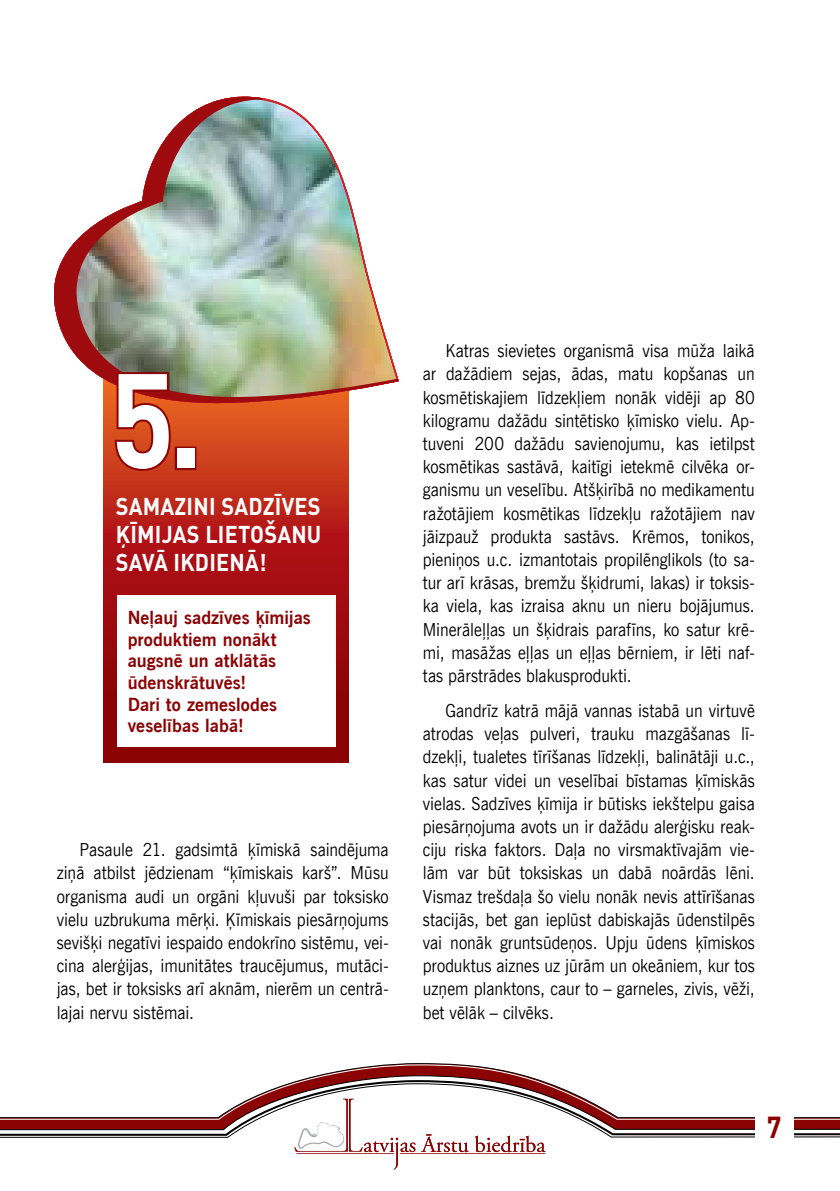
<style>
.page{position:relative;width:840px;height:1191px;background:#fff}
.page>*{position:absolute;margin:0;border:0;box-sizing:border-box;transform-origin:0 0}
.t1{font:700 132px "DIN Pro";color:#fff;scale:.9 1}
.t2{font:700 30px "DIN Pro";color:#8b0304;scale:.9 1}
.t3{font:700 24px/28px "DIN Pro";letter-spacing:.01em;color:#fff;text-align:justify;scale:.9 1}
.t4{font:18px/23.2px "News Gothic TL";color:#000;text-align:justify;scale:.9 1}
.t5{font:700 18px/21.6px "News Gothic TL";color:#8b0304}
</style>
<div class="page">
<svg style="left:0;top:1064px;width:839px;height:106px"></svg>
<svg style="left:294px;top:1098px;width:251px;height:71px"></svg>
<div style="left:754px;top:1115px;width:39px;height:25px;background:#fff"></div>
<svg style="left:103px;top:403px;width:245px;height:359px;background:#b62416"></svg>
<img style="left:53px;top:97px;width:346px;height:306px">
<div style="left:117px;top:595px;width:218px;height:152px;background:#fff"></div>
<svg style="left:112px;top:370px;width:61px;height:103px;background:#b43518"></svg>
<div style="left:175px;top:446px;width:21px;height:24px;border:4px solid #8b0304"></div>
<h1 class="t1" style="left:110px;top:331px;width:104px">5.</h1>
<h3 class="t3" style="left:116px;top:491px;width:230px">SAMAZINI SADZĪVES ĶĪMIJAS LIETOŠANU SAVĀ IKDIENĀ!</h3>
<p class="t5" style="left:128px;top:606px;width:184px">N eļauj sadzīves ķīmijas produktiem nonākt augsnē un atklātās ūdenskrātuvēs!<br>Dari to zemeslodes veselības labā!</p>
<p class="t4" style="left:57px;top:837px;width:370px;text-indent:23px">Pasaule 21. gadsimtā ķīmiskā saindējuma ziņā atbilst jēdzienam “ķīmiskais karš”. Mūsu organisma audi un orgāni kļuvuši par toksisko vielu uzbrukuma mērķi. Ķīmiskais piesārņojums sevišķi negatīvi iespaido endokrīno sistēmu, vei&shy;cina alerģijas, imunitātes traucējumus, mutāci&shy;jas, bet ir toksisks arī aknām, nierēm un centrā&shy;lajai nervu sistēmai.</p>
<p class="t4" style="left:422px;top:338px;width:370px;text-indent:23px">Katras sievietes organismā visa mūža laikā ar dažādiem sejas, ādas, matu kopšanas un kosmētiskajiem līdzekļiem nonāk vidēji ap 80 kilogramu dažādu sintētisko ķīmisko vielu. Ap&shy;tuveni 200 dažādu savienojumu, kas ietilpst kosmētikas sastāvā, kaitīgi ietekmē cilvēka or&shy;ganismu un veselību. Atšķirībā no medikamentu ražotājiem kosmētikas līdzekļu ražotājiem nav jāizpauž produkta sastāvs. Krēmos, tonikos, pieniņos u.c. izmantotais propilēnglikols (to sa&shy;tur arī krāsas, bremžu šķidrumi, lakas) ir toksis&shy;ka viela, kas izraisa aknu un nieru bojājumus.<br>Minerāleļļas un šķidrais parafīns, ko satur krē&shy;mi, masāžas eļļas un eļļas bērniem, ir lēti naf&shy;tas pārstrādes blakusprodukti.</p>
<p class="t4" style="left:422px;top:698px;width:370px;text-indent:23px">Gandrīz katrā mājā vannas istabā un virtuvē atrodas veļas pulveri, trauku mazgāšanas lī&shy;dzekļi, tualetes tīrīšanas līdzekļi, balinātāji u.c., kas satur videi un veselībai bīstamas ķīmiskās vielas. Sadzīves ķīmija ir būtisks iekštelpu gaisa piesārņojuma avots un ir dažādu alerģisku reak&shy;ciju riska faktors. Daļa no virsmaktīvajām vie&shy;lām var būt toksiskas un dabā noārdās lēni.<br>Vismaz trešdaļa šo vielu nonāk nevis attīrīšanas stacijās, bet gan ieplūst dabiskajās ūdenstilpēs vai nonāk gruntsūdeņos. Upju ūdens ķīmiskos produktus aiznes uz jūrām un okeāniem, kur tos uzņem planktons, caur to – garneles, zivis, vēži, bet vēlāk – cilvēks.</p>
<h2 class="t2" style="left:766px;top:1106px;width:18px">7</h2>
</div>
